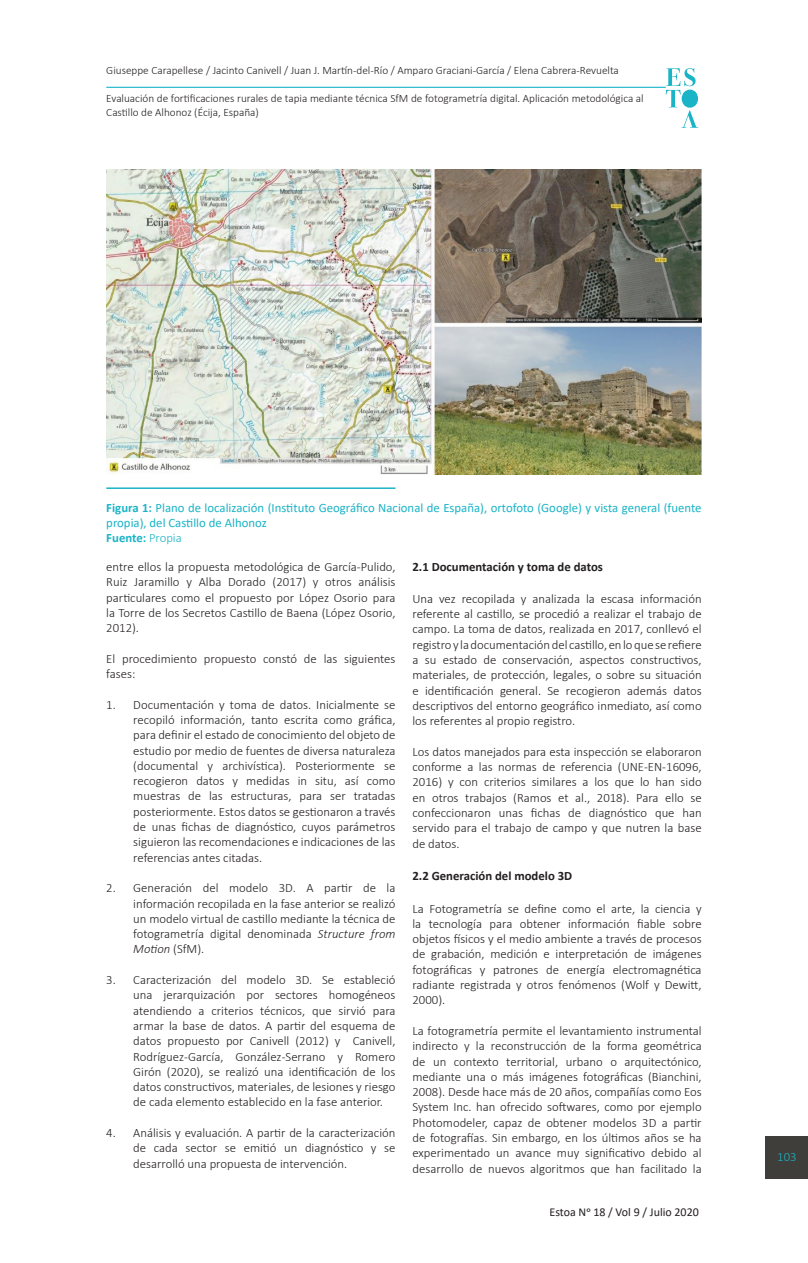
<style>
.page{position:relative;width:808px;height:1263px;background:#fff}
.page>*{position:absolute;margin:0;border:0;box-sizing:border-box;transform-origin:0 0}
.parrafo{font:300 12.75px/15.3px "Calibri";color:#231f20;text-align:justify}
.parrafo-2{font:12.75px/15.3px "Calibri";color:#1bb4c7}
.subtitulo_2{font:700 12.75px "Calibri";color:#231f20}
.parrafo-3{font:700 12.75px "Calibri";color:#1bb4c7}
.t1{font:300 12.75px "Calibri";color:#1bb4c7}
.t2{font:12px "Calibri";color:#231f20}
.parrafo-4{font:300 11.25px/13.5px "Calibri";color:#231f20}
.s1{font-weight:700}
.s2{font-weight:300}
.s3{font-style:italic}
</style>
<div class="page">
<svg style="left:666px;top:68px;width:32px;height:60px"></svg>
<hr style="left:106px;top:87px;width:560px;height:1px;background:#1bb4c7">
<div style="left:765px;top:1137px;width:43px;height:42px;background:#3f3e3a"></div>
<img style="left:106px;top:169px;width:596px;height:305px">
<hr style="left:106px;top:487px;width:289px;height:2px;background:#1bb4c7">
<p class="parrafo-4" style="left:106px;top:63px;width:514px">Giuseppe Carapellese / Jacinto Canivell / Juan J. Martín-del-Río / Amparo Graciani-García / Elena Cabrera-Revuelta</p>
<p class="parrafo-4" style="left:106px;top:92px;width:539px">Evaluación de fortificaciones rurales de tapia mediante técnica SfM de fotogrametría digital. Aplicación metodológica al<br>Castillo de Alhonoz (Écija, España)</p>
<p class="parrafo-2" style="left:106px;top:499px;width:597px"><span class="s1">Figura 1:</span> Plano de localización (Instituto Geográfico Nacional de España), ortofoto (Google) y vista general (fuente propia), del Castillo de Alhonoz</p>
<p class="parrafo-3" style="left:106px;top:529px;width:77px">Fuente: <span class="s2">Propia</span></p>
<p class="parrafo" style="left:106px;top:559px;width:291px">entre ellos la propuesta metodológica de García-Pulido, Ruiz Jaramillo y Alba Dorado (2017) y otros análisis particulares como el propuesto por López Osorio para la Torre de los Secretos Castillo de Baena (López Osorio, 2012).</p>
<p class="parrafo" style="left:106px;top:651px;width:291px">El procedimiento propuesto constó de las siguientes fases:</p>
<p class="parrafo" style="left:133px;top:697px;width:264px;text-indent:-27px">1. Documentación y toma de datos. Inicialmente se recopiló información, tanto escrita como gráfica, para definir el estado de conocimiento del objeto de estudio por medio de fuentes de diversa naturaleza (documental y archivística). Posteriormente se recogieron datos y medidas in situ, así como muestras de las estructuras, para ser tratadas posteriormente. Estos datos se gestionaron a través de unas fichas de diagnóstico, cuyos parámetros siguieron las recomendaciones e indicaciones de las referencias antes citadas.</p>
<p class="parrafo" style="left:133px;top:880px;width:264px;text-indent:-27px">2. Generación del modelo 3D. A partir de la información recopilada en la fase anterior se realizó un modelo virtual de castillo mediante la técnica de fotogrametría digital denominada <span class="s3">Structure from Motion</span> (SfM).</p>
<p class="parrafo" style="left:133px;top:972px;width:264px;text-indent:-27px">3. Caracterización del modelo 3D. Se estableció una jerarquización por sectores homogéneos atendiendo a criterios técnicos, que sirvió para armar la base de datos. A partir del esquema de datos propuesto por Canivell (2012) y Canivell, Rodríguez-García, González-Serrano y Romero Girón (2020), se realizó una identificación de los datos constructivos, materiales, de lesiones y riesgo de cada elemento establecido en la fase anterior.</p>
<p class="parrafo" style="left:133px;top:1125px;width:264px;text-indent:-27px">4. Análisis y evaluación. A partir de la caracterización de cada sector se emitió un diagnóstico y se desarrolló una propuesta de intervención.</p>
<p class="subtitulo_2" style="left:412px;top:558px;width:192px">2.1 Documentación y toma de datos</p>
<p class="parrafo" style="left:412px;top:591px;width:291px">Una vez recopilada y analizada la escasa información referente al castillo, se procedió a realizar el trabajo de campo. La toma de datos, realizada en 2017, conllevó el registro y la documentación del castillo, en lo que se refiere a su estado de conservación, aspectos constructivos, materiales, de protección, legales, o sobre su situación e identificación general. Se recogieron además datos descriptivos del entorno geográfico inmediato, así como los referentes al propio registro.</p>
<p class="parrafo" style="left:412px;top:744px;width:291px">Los datos manejados para esta inspección se elaboraron conforme a las normas de referencia (UNE-EN-16096, 2016) y con criterios similares a los que lo han sido en otros trabajos (Ramos et al., 2018). Para ello se confeccionaron unas fichas de diagnóstico que han servido para el trabajo de campo y que nutren la base de datos.</p>
<p class="subtitulo_2" style="left:412px;top:866px;width:161px">2.2 Generación del modelo 3D</p>
<p class="parrafo" style="left:412px;top:900px;width:291px">La Fotogrametría se define como el arte, la ciencia y la tecnología para obtener información fiable sobre objetos físicos y el medio ambiente a través de procesos de grabación, medición e interpretación de imágenes fotográficas y patrones de energía electromagnética radiante registrada y otros fenómenos (Wolf y Dewitt, 2000).</p>
<p class="parrafo" style="left:412px;top:1023px;width:291px">La fotogrametría permite el levantamiento instrumental indirecto y la reconstrucción de la forma geométrica de un contexto territorial, urbano o arquitectónico, mediante una o más imágenes fotográficas (Bianchini, 2008). Desde hace más de 20 años, compañías como Eos System Inc. han ofrecido softwares, como por ejemplo Photomodeler, capaz de obtener modelos 3D a partir de fotografías. Sin embargo, en los últimos años se ha experimentado un avance muy significativo debido al desarrollo de nuevos algoritmos que han facilitado la</p>
<p class="t2" style="left:549px;top:1203px;width:151px">Estoa No 18 / Vol 9 / Julio 2020</p>
<p class="t1" style="left:777px;top:1148px;width:21px">103</p>
</div>
